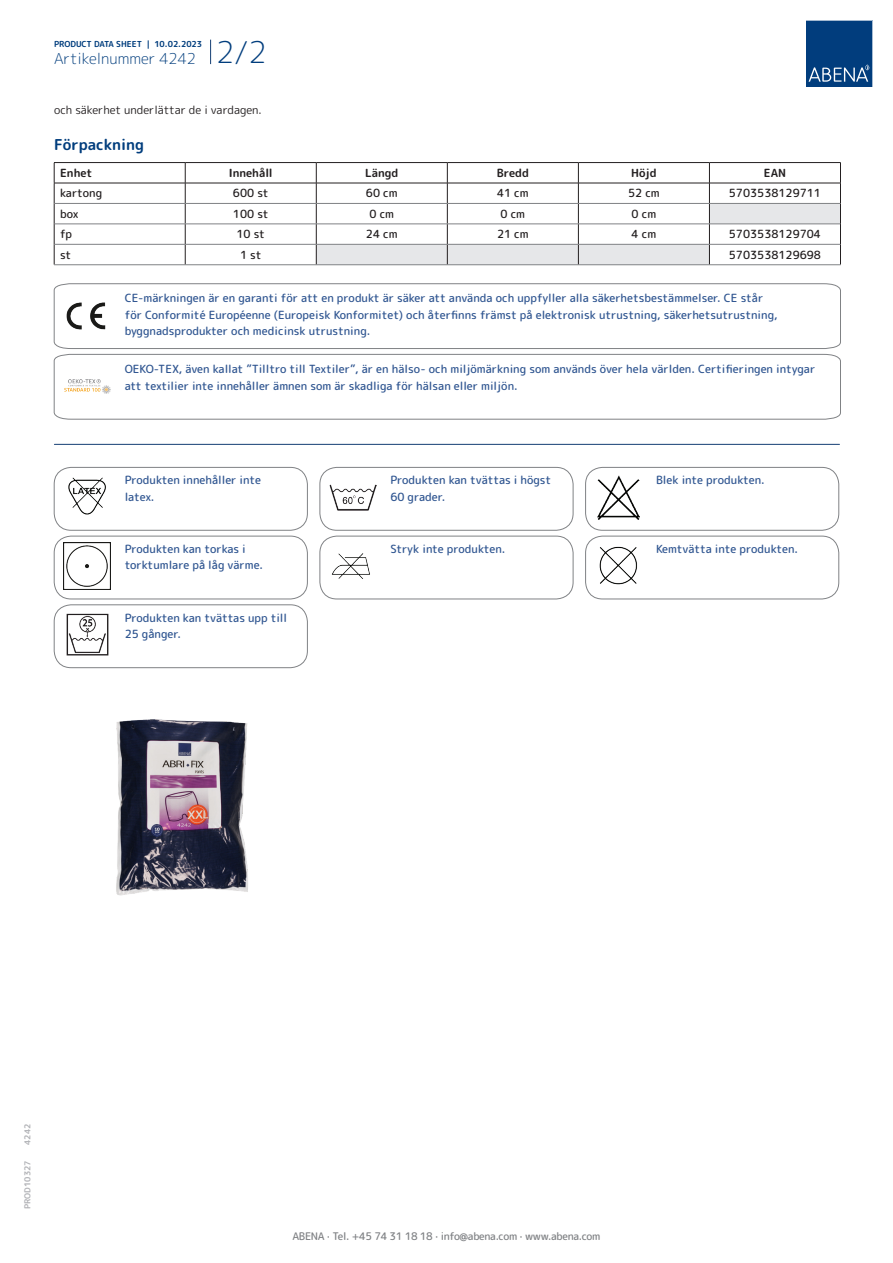
<style>
.page{position:relative;width:893px;height:1263px;background:#fff}
.page>*{position:absolute;margin:0;border:0;box-sizing:border-box;transform-origin:0 0}
.t1{font:300 15px "Rounded Mplus 1 c";color:#013d7d}
.t2{font:700 15px "Rounded Mplus 1 c";color:#013d7d}
.t3{font:500 11.25px/16.5px "Rounded Mplus 1 c";color:#305691}
.t4{font:500 11.25px "Rounded Mplus 1 c";color:#231f20}
.t5{font:11.25px "Rounded Mplus 1 c";color:#231f20}
.t6{font:700 11.25px "Rounded Mplus 1 c";color:#231f20}
.t7{font:500 10.5px "Rounded Mplus 1 c";letter-spacing:-.03em;color:#808285}
.t8{font:700 8.25px "Rounded Mplus 1 c";color:#013d7d}
.t9{font:700 8.25px "Rounded Mplus 1 c";color:#b2b3b7}
.s1{font-size:30px}
</style>
<div class="page">
<svg style="left:210px;top:40px;width:1px;height:24px"></svg>
<svg style="left:806px;top:20px;width:67px;height:67px;background:#144b86"></svg>
<hr style="left:54px;top:162px;width:131px;height:1px;background:#231f20">
<hr style="left:185px;top:162px;width:131px;height:1px;background:#231f20">
<hr style="left:316px;top:162px;width:131px;height:1px;background:#231f20">
<hr style="left:447px;top:162px;width:131px;height:1px;background:#231f20">
<hr style="left:578px;top:162px;width:131px;height:1px;background:#231f20">
<hr style="left:709px;top:162px;width:132px;height:1px;background:#231f20">
<hr style="left:54px;top:183px;width:131px;height:1px;background:#231f20">
<hr style="left:185px;top:183px;width:131px;height:1px;background:#231f20">
<svg style="left:54px;top:163px;width:1px;height:101px"></svg>
<svg style="left:185px;top:163px;width:1px;height:101px"></svg>
<svg style="left:316px;top:163px;width:525px;height:101px"></svg>
<hr style="left:54px;top:203px;width:131px;height:1px;background:#808285">
<hr style="left:185px;top:203px;width:131px;height:1px;background:#808285">
<hr style="left:316px;top:203px;width:131px;height:1px;background:#808285">
<hr style="left:447px;top:203px;width:131px;height:1px;background:#808285">
<hr style="left:578px;top:203px;width:131px;height:1px;background:#808285">
<hr style="left:709px;top:203px;width:131px;height:1px;background:#808285">
<hr style="left:54px;top:224px;width:131px;height:1px;background:#808285">
<hr style="left:185px;top:224px;width:131px;height:1px;background:#808285">
<hr style="left:316px;top:224px;width:131px;height:1px;background:#808285">
<hr style="left:447px;top:224px;width:131px;height:1px;background:#808285">
<hr style="left:578px;top:224px;width:131px;height:1px;background:#808285">
<hr style="left:709px;top:224px;width:131px;height:1px;background:#808285">
<hr style="left:54px;top:244px;width:131px;height:1px;background:#808285">
<hr style="left:185px;top:244px;width:131px;height:1px;background:#808285">
<hr style="left:316px;top:244px;width:131px;height:1px;background:#808285">
<hr style="left:447px;top:244px;width:131px;height:1px;background:#808285">
<hr style="left:578px;top:244px;width:131px;height:1px;background:#808285">
<hr style="left:709px;top:244px;width:131px;height:1px;background:#808285">
<hr style="left:54px;top:264px;width:131px;height:1px;background:#808285">
<hr style="left:185px;top:264px;width:131px;height:1px;background:#808285">
<hr style="left:316px;top:264px;width:131px;height:1px;background:#808285">
<hr style="left:447px;top:264px;width:131px;height:1px;background:#808285">
<hr style="left:578px;top:264px;width:131px;height:1px;background:#808285">
<hr style="left:709px;top:264px;width:132px;height:1px;background:#808285">
<svg style="left:54px;top:283px;width:787px;height:66px"></svg>
<svg style="left:54px;top:354px;width:787px;height:66px"></svg>
<hr style="left:54px;top:444px;width:785px;height:1px;background:#153f74">
<img style="left:68px;top:477px;width:38px;height:38px">
<div style="left:54px;top:467px;width:254px;height:63px;border:1px solid #808285;border-radius:17px"></div>
<img style="left:329px;top:484px;width:48px;height:26px">
<div style="left:320px;top:467px;width:253px;height:63px;border:1px solid #808285;border-radius:17px"></div>
<img style="left:598px;top:475px;width:42px;height:45px">
<div style="left:585px;top:467px;width:254px;height:63px;border:1px solid #808285;border-radius:17px"></div>
<img style="left:64px;top:543px;width:47px;height:47px">
<div style="left:54px;top:536px;width:254px;height:63px;border:1px solid #808285;border-radius:17px"></div>
<img style="left:331px;top:553px;width:39px;height:26px">
<div style="left:320px;top:536px;width:253px;height:63px;border:1px solid #808285;border-radius:17px"></div>
<img style="left:599px;top:546px;width:38px;height:39px">
<div style="left:585px;top:536px;width:254px;height:63px;border:1px solid #808285;border-radius:17px"></div>
<img style="left:66px;top:613px;width:43px;height:43px">
<div style="left:54px;top:605px;width:254px;height:63px;border:1px solid #808285;border-radius:17px"></div>
<img style="left:116px;top:719px;width:132px;height:177px">
<p class="t8" style="left:54px;top:38px;width:150px">PRODUCT DATA SHEET | 10.02.2023</p>
<h1 class="t1" style="left:54px;top:48px;width:214px">Artikelnummer 4242 <span class="s1">2/2</span></h1>
<p class="t5" style="left:54px;top:102px;width:209px">och säkerhet underlättar de i vardagen.</p>
<h1 class="t2" style="left:54px;top:134px;width:92px">Förpackning</h1>
<p class="t6" style="left:60px;top:165px;width:34px">Enhet</p>
<p class="t6" style="left:229px;top:165px;width:45px">Innehåll</p>
<p class="t6" style="left:365px;top:165px;width:35px">Längd</p>
<p class="t6" style="left:497px;top:165px;width:34px">Bredd</p>
<p class="t6" style="left:631px;top:165px;width:27px">Höjd</p>
<p class="t6" style="left:764px;top:165px;width:24px">EAN</p>
<p class="t4" style="left:60px;top:185px;width:44px">kartong</p>
<p class="t4" style="left:233px;top:185px;width:37px">600 st</p>
<p class="t4" style="left:366px;top:185px;width:33px">60 cm</p>
<p class="t4" style="left:497px;top:185px;width:33px">41 cm</p>
<p class="t4" style="left:628px;top:185px;width:33px">52 cm</p>
<p class="t4" style="left:729px;top:185px;width:94px">5703538129711</p>
<p class="t4" style="left:60px;top:206px;width:20px">box</p>
<p class="t4" style="left:233px;top:206px;width:37px">100 st</p>
<p class="t4" style="left:369px;top:206px;width:26px">0 cm</p>
<p class="t4" style="left:501px;top:206px;width:26px">0 cm</p>
<p class="t4" style="left:632px;top:206px;width:26px">0 cm</p>
<p class="t4" style="left:60px;top:226px;width:13px">fp</p>
<p class="t4" style="left:237px;top:226px;width:30px">10 st</p>
<p class="t4" style="left:366px;top:226px;width:33px">24 cm</p>
<p class="t4" style="left:497px;top:226px;width:33px">21 cm</p>
<p class="t4" style="left:632px;top:226px;width:26px">4 cm</p>
<p class="t4" style="left:729px;top:226px;width:94px">5703538129704</p>
<p class="t4" style="left:60px;top:247px;width:13px">st</p>
<p class="t4" style="left:240px;top:247px;width:23px">1 st</p>
<p class="t4" style="left:729px;top:247px;width:94px">5703538129698</p>
<p class="t3" style="left:125px;top:290px;width:654px">CE-märkningen är en garanti för att en produkt är säker att använda och uppfyller alla säkerhetsbestämmelser. CE står för Conformité Européenne (Europeisk Konformitet) och återfinns främst på elektronisk utrustning, säkerhetsutrustning, byggnadsprodukter och medicinsk utrustning.</p>
<p class="t3" style="left:125px;top:361px;width:692px">OEKO-TEX, även kallat ”Tilltro till Textiler”, är en hälso- och miljömärkning som används över hela världen. Certifieringen intygar att textilier inte innehåller ämnen som är skadliga för hälsan eller miljön.</p>
<p class="t3" style="left:125px;top:472px;width:138px">Produkten innehåller inte latex.</p>
<p class="t3" style="left:390px;top:472px;width:162px">Produkten kan tvättas i högst<br>60 grader.</p>
<p class="t3" style="left:656px;top:472px;width:110px">Blek inte produkten.</p>
<p class="t3" style="left:125px;top:540px;width:140px">Produkten kan torkas i torktumlare på låg värme.</p>
<p class="t3" style="left:390px;top:540px;width:117px">Stryk inte produkten.</p>
<p class="t3" style="left:656px;top:540px;width:144px">Kemtvätta inte produkten.</p>
<p class="t3" style="left:125px;top:609px;width:164px">Produkten kan tvättas upp till<br>25 gånger.</p>
<p class="t9" style="left:22px;top:1145px;width:23px;rotate:-90deg">4242</p>
<p class="t9" style="left:22px;top:1209px;width:50px;rotate:-90deg">PROD10327</p>
<p class="t7" style="left:292px;top:1229px;width:309px">ABENA · Tel. +45 74 31 18 18 · info@abena.com · www.abena.com</p>
</div>
